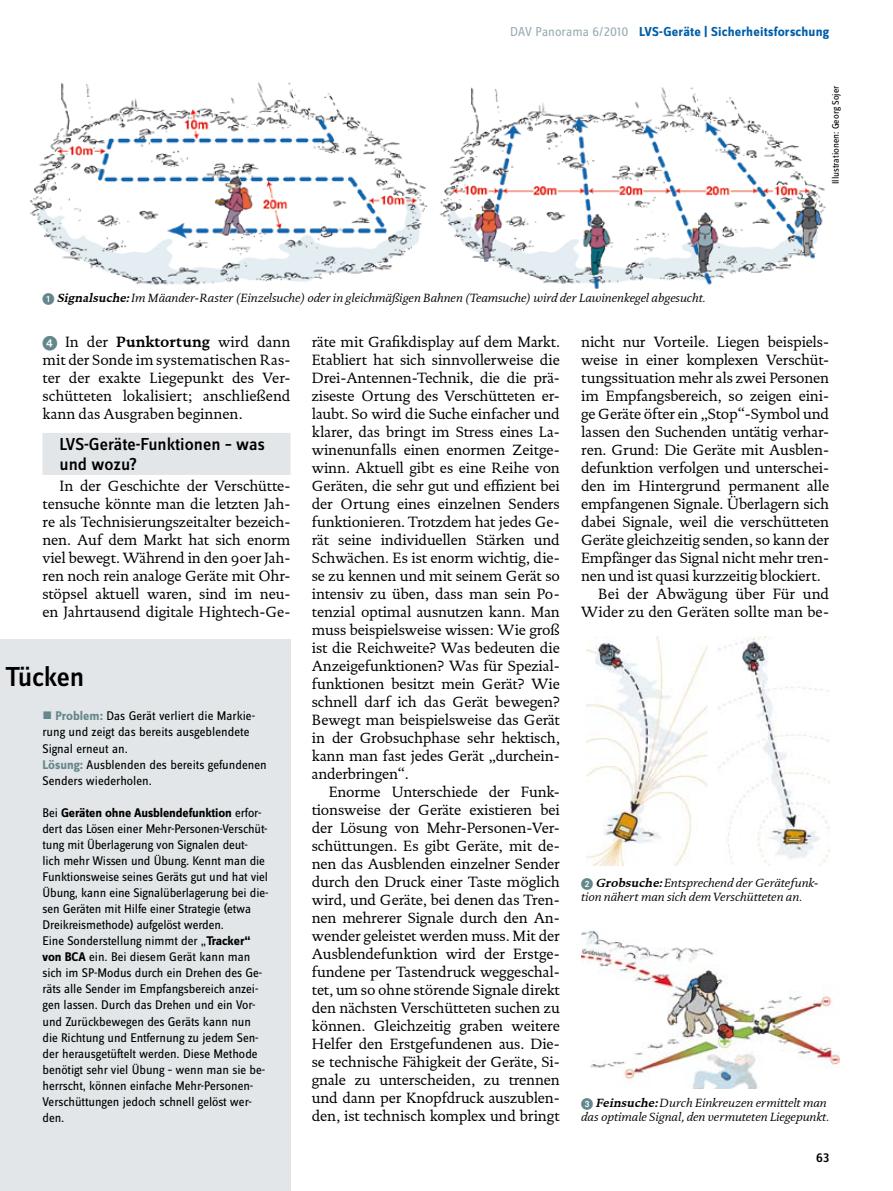
<style>
.page{position:relative;width:893px;height:1191px;background:#fff}
.page>*{position:absolute;margin:0;border:0;box-sizing:border-box;transform-origin:0 0}
.t1{font:500 28.5px "Zine Sans Dis";letter-spacing:-.02em;color:#000}
.t2{font:500 18px/19.5px "Zine Sans Dis";color:#000}
.t3{font:15px/18px "DTL Documenta ST";letter-spacing:-.01em;color:#000;text-align:justify}
.t4{font:700 13.5px "Zine Sans Dis";letter-spacing:.01em;color:#005ea8}
.t5{font:500 13.5px "Zine Sans Dis";color:#000}
.t6{font:13.05px/16px "Zine Sans Dis";letter-spacing:-.005em;color:#000}
.t7{font:italic 12px/13.5px "DTL Documenta ST";color:#000}
.t8{font:9.75px "Zine Sans Dis";color:#000}
.s1{font-weight:400;color:#9baeb3}
.s2{font-family:"European Pi One";font-style:normal;color:#65878c}
.s3{font-weight:700}
.s4{font-family:"European Pi One";color:#65878c}
.s5{color:#65878c}
.s6{font-weight:700;color:#65878c}
</style>
<div class="page">
<div style="left:0;top:639px;width:291px;height:552px;background:#e2e6e8"></div>
<div style="left:43px;top:433px;width:248px;height:42px;background:#e2e6e8"></div>
<img style="left:587px;top:637px;width:242px;height:228px">
<img style="left:30px;top:82px;width:398px;height:203px">
<img style="left:440px;top:87px;width:386px;height:201px">
<img style="left:581px;top:930px;width:258px;height:158px">
<p class="t4" style="left:510px;top:25px;width:320px"><span class="s1">DAV Panorama 6/2010</span> LVS-Geräte | Sicherheitsforschung</p>
<p class="t7" style="left:43px;top:291px;width:664px"><span class="s2">1</span> <span class="s3">Signalsuche:</span>Im Mäander-Raster (Einzelsuche) oder in gleichmäßigen Bahnen (Teamsuche) wird der Lawinenkegel abgesucht.</p>
<p class="t8" style="left:830px;top:184px;width:100px;rotate:-90deg">Illustrationen: Georg Sojer</p>
<p class="t3" style="left:43px;top:333px;width:250px"><span class="s4">4</span> In der <span class="s3">Punktortung</span> wird dann mit der Sonde im systematischen Ras&shy;ter der exakte Liegepunkt des Ver&shy;schütteten lokalisiert; anschließend kann das Ausgraben beginnen.</p>
<p class="t2" style="left:60px;top:435px;width:207px">LVS-Geräte-Funktionen – was und wozu?</p>
<p class="t3" style="left:43px;top:477px;width:250px;text-indent:17px">In der Geschichte der Verschütte&shy;tensuche könnte man die letzten Jah&shy;re als Technisierungszeitalter bezeich&shy;nen. Auf dem Markt hat sich enorm viel bewegt. Während in den 90er Jah&shy;ren noch rein analoge Geräte mit Ohr&shy;stöpsel aktuell waren, sind im neu&shy;en Jahrtausend digitale Hightech-Ge-</p>
<h1 class="t1" style="left:5px;top:661px;width:81px">Tücken</h1>
<p class="t6" style="left:43px;top:709px;width:226px"><span class="s5">■</span> <span class="s6">Problem:</span> Das Gerät verliert die Markie&shy;rung und zeigt das bereits ausgeblendete Signal erneut an.<br><span class="s6">Lösung:</span> Ausblenden des bereits gefundenen Senders wiederholen.</p>
<p class="t6" style="left:43px;top:805px;width:227px">Bei <span class="s3">Geräten ohne Ausblendefunktion</span> erfor&shy;dert das Lösen einer Mehr-Personen-Verschüt&shy;tung mit Überlagerung von Signalen deut&shy;lich mehr Wissen und Übung. Kennt man die Funktionsweise seines Geräts gut und hat viel Übung, kann eine Signalüberlagerung bei die&shy;sen Geräten mit Hilfe einer Strategie (etwa Dreikreismethode) aufgelöst werden.<br>Eine Sonderstellung nimmt der „<span class="s3">Tracker“ von BCA</span> ein. Bei diesem Gerät kann man sich im SP-Modus durch ein Drehen des Ge&shy;räts alle Sender im Empfangsbereich anzei&shy;gen lassen. Durch das Drehen und ein Vor&shy;und Zurückbewegen des Geräts kann nun die Richtung und Entfernung zu jedem Sen&shy;der herausgetüftelt werden. Diese Methode benötigt sehr viel Übung – wenn man sie be&shy;herrscht, können einfache Mehr-Personen-Verschüttungen jedoch schnell gelöst wer&shy;den.</p>
<p class="t3" style="left:312px;top:333px;width:250px">räte mit Grafikdisplay auf dem Markt.<br>Etabliert hat sich sinnvollerweise die Drei-Antennen-Technik, die die prä&shy;ziseste Ortung des Verschütteten er&shy;laubt. So wird die Suche einfacher und klarer, das bringt im Stress eines La&shy;winenunfalls einen enormen Zeitge&shy;winn. Aktuell gibt es eine Reihe von Geräten, die sehr gut und effizient bei der Ortung eines einzelnen Senders funktionieren. Trotzdem hat jedes Ge&shy;rät seine individuellen Stärken und Schwächen. Es ist enorm wichtig, die&shy;se zu kennen und mit seinem Gerät so intensiv zu üben, dass man sein Po&shy;tenzial optimal ausnutzen kann. Man muss beispielsweise wissen: Wie groß ist die Reichweite? Was bedeuten die Anzeigefunktionen? Was für Spezial&shy;funktionen besitzt mein Gerät? Wie schnell darf ich das Gerät bewegen?<br>Bewegt man beispielsweise das Gerät in der Grobsuchphase sehr hektisch, kann man fast jedes Gerät „durchein&shy;anderbringen“.</p>
<p class="t3" style="left:312px;top:783px;width:250px;text-indent:17px">Enorme Unterschiede der Funk&shy;tionsweise der Geräte existieren bei der Lösung von Mehr-Personen-Ver&shy;schüttungen. Es gibt Geräte, mit de&shy;nen das Ausblenden einzelner Sender durch den Druck einer Taste möglich wird, und Geräte, bei denen das Tren&shy;nen mehrerer Signale durch den An&shy;wender geleistet werden muss. Mit der Ausblendefunktion wird der Erstge&shy;fundene per Tastendruck weggeschal&shy;tet, um so ohne störende Signale direkt den nächsten Verschütteten suchen zu können. Gleichzeitig graben weitere Helfer den Erstgefundenen aus. Die&shy;se technische Fähigkeit der Geräte, Si&shy;gnale zu unterscheiden, zu trennen und dann per Knopfdruck auszublen&shy;den, ist technisch komplex und bringt</p>
<p class="t3" style="left:581px;top:333px;width:250px">nicht nur Vorteile. Liegen beispiels-</p>
<p class="t3" style="left:581px;top:351px;width:250px">weise in einer komplexen Verschüt-</p>
<p class="t3" style="left:581px;top:369px;width:249px">tungssituation mehr als zwei Personen</p>
<p class="t3" style="left:581px;top:387px;width:250px">im Empfangsbereich, so zeigen eini-</p>
<p class="t3" style="left:581px;top:405px;width:250px">ge Geräte öfter ein „Stop“-Symbol und</p>
<p class="t3" style="left:581px;top:423px;width:250px">lassen den Suchenden untätig verhar-</p>
<p class="t3" style="left:581px;top:441px;width:250px">ren. Grund: Die Geräte mit Ausblen-</p>
<p class="t3" style="left:581px;top:459px;width:250px">defunktion verfolgen und unterschei-</p>
<p class="t3" style="left:581px;top:477px;width:249px">den im Hintergrund permanent alle</p>
<p class="t3" style="left:581px;top:495px;width:250px">empfangenen Signale. Überlagern sich</p>
<p class="t3" style="left:581px;top:513px;width:249px">dabei Signale, weil die verschütteten</p>
<p class="t3" style="left:581px;top:531px;width:249px">Geräte gleichzeitig senden, so kann der</p>
<p class="t3" style="left:581px;top:549px;width:250px">Empfänger das Signal nicht mehr tren-</p>
<p class="t3" style="left:581px;top:567px;width:241px">nen und ist quasi kurzzeitig blockiert.</p>
<p class="t3" style="left:598px;top:585px;width:232px">Bei der Abwägung über Für und</p>
<p class="t3" style="left:581px;top:603px;width:250px">Wider zu den Geräten sollte man be-</p>
<p class="t7" style="left:581px;top:876px;width:239px"><span class="s2">2</span> <span class="s3">Grobsuche:</span>Entsprechend der Gerätefunk&shy;tion nähert man sich dem Verschütteten an.</p>
<p class="t7" style="left:581px;top:1096px;width:249px"><span class="s2">3</span> <span class="s3">Feinsuche:</span>Durch Einkreuzen ermittelt man das optimale Signal, den vermuteten Liegepunkt.</p>
<p class="t5" style="left:816px;top:1150px;width:15px">63</p>
</div>
